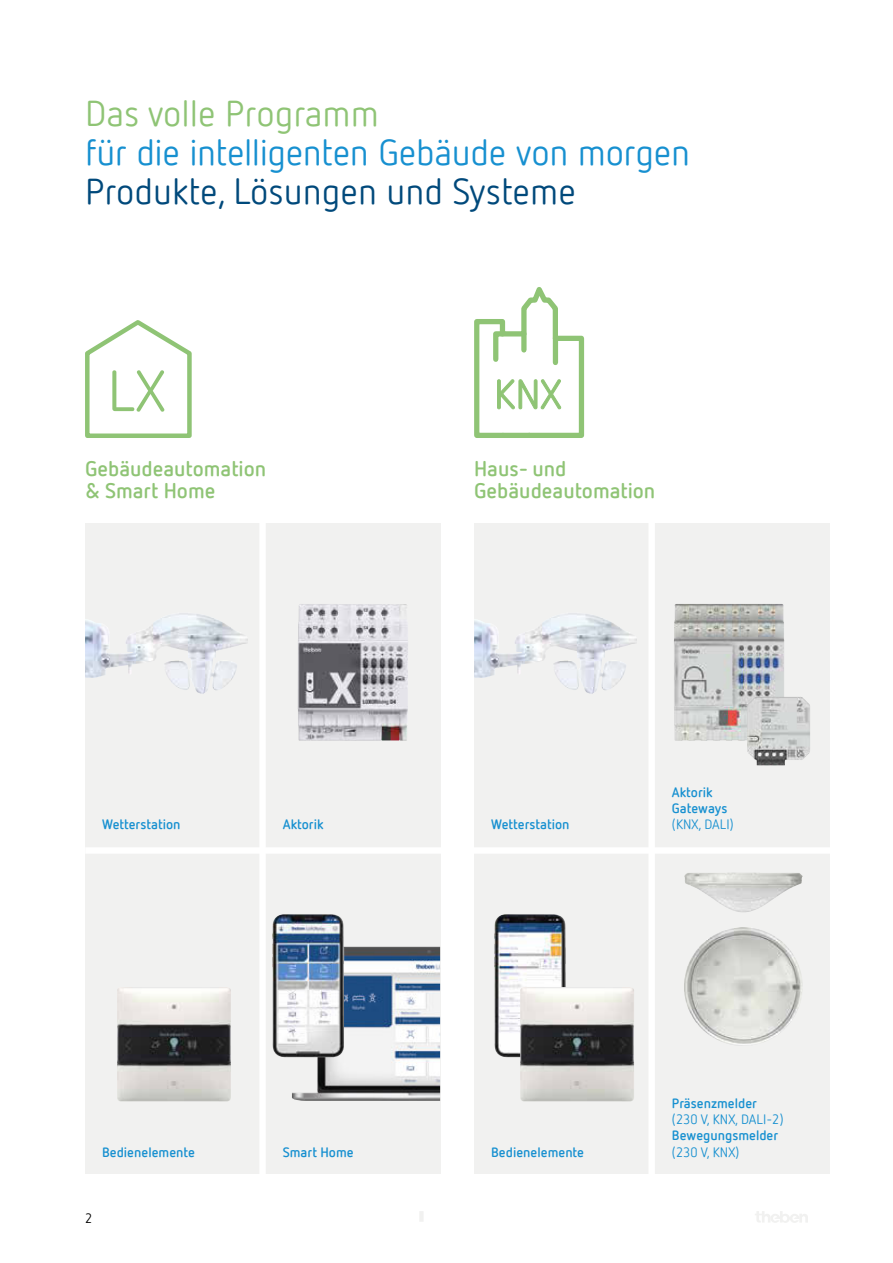
<style>
.page{position:relative;width:893px;height:1263px;background:#fff}
.page>*{position:absolute;margin:0;border:0;box-sizing:border-box;transform-origin:0 0}
.t1{font:57.45px "Netto Offc Pro";color:#8fc475}
.t2{font:36px "Netto Offc Pro";letter-spacing:-.01em;color:#1790d0}
.t3{font:36px "Netto Offc Pro";color:#00497b}
.t4{font:36px "Netto Offc Pro";color:#8fc475}
.t5{font:700 21px/22.5px "Netto Offc Pro";color:#8fc475}
.t6{font:700 13.5px/16.2px "Netto Offc Pro";color:#1790d0}
.t7{font:13.5px "Netto Offc Pro";color:#1790d0}
.t8{font:13.5px "Netto Offc Pro";color:#000}
</style>
<div class="page">
<svg style="left:755px;top:1211px;width:53px;height:12px"></svg>
<div style="left:419px;top:1211px;width:5px;height:11px;background:#f1f1f0"></div>
<div style="left:474px;top:523px;width:355px;height:651px;background:#f1f1f0"></div>
<div style="left:85px;top:523px;width:355px;height:651px;background:#f1f1f0"></div>
<img style="left:292px;top:946px;width:148px;height:155px">
<img style="left:494px;top:914px;width:72px;height:144px">
<img style="left:272px;top:914px;width:73px;height:144px">
<img style="left:520px;top:987px;width:114px;height:114px">
<img style="left:117px;top:987px;width:114px;height:114px">
<svg style="left:85px;top:320px;width:107px;height:118px"></svg>
<svg style="left:474px;top:287px;width:111px;height:151px"></svg>
<img style="left:298px;top:604px;width:110px;height:137px">
<img style="left:474px;top:613px;width:163px;height:81px">
<img style="left:85px;top:613px;width:163px;height:81px">
<img style="left:674px;top:604px;width:110px;height:137px">
<img style="left:747px;top:697px;width:63px;height:68px">
<div style="left:259px;top:510px;width:7px;height:674px;background:#fff"></div>
<div style="left:85px;top:847px;width:808px;height:7px;background:#fff"></div>
<div style="left:648px;top:513px;width:7px;height:673px;background:#fff"></div>
<img style="left:684px;top:873px;width:119px;height:172px">
<h2 class="t4" style="left:85px;top:94px;width:295px">Das volle Programm</h2>
<h2 class="t2" style="left:85px;top:133px;width:606px">für die intelligenten Gebäude von morgen</h2>
<h2 class="t3" style="left:85px;top:172px;width:492px">Produkte, Lösungen und Systeme</h2>
<h1 class="t1" style="left:107px;top:360px;width:59px">LX</h1>
<h3 class="t5" style="left:85px;top:458px;width:183px">Gebäudeautomation &amp; Smart Home</h3>
<h3 class="t5" style="left:474px;top:458px;width:183px">Haus- und<br>Gebäudeautomation</h3>
<p class="t6" style="left:672px;top:785px;width:57px">Aktorik<br>Gateways</p>
<p class="t6" style="left:102px;top:817px;width:80px">Wetterstation</p>
<p class="t6" style="left:283px;top:817px;width:42px">Aktorik</p>
<p class="t6" style="left:491px;top:817px;width:80px">Wetterstation</p>
<p class="t7" style="left:672px;top:817px;width:63px">(KNX, DALI)</p>
<p class="t6" style="left:672px;top:1096px;width:87px">Präsenzmelder</p>
<p class="t7" style="left:672px;top:1112px;width:113px">(230 V, KNX, DALI-2)</p>
<p class="t6" style="left:672px;top:1128px;width:108px">Bewegungsmelder</p>
<p class="t6" style="left:102px;top:1145px;width:94px">Bedienelemente</p>
<p class="t7" style="left:672px;top:1145px;width:69px">(230 V, KNX)</p>
<p class="t6" style="left:283px;top:1145px;width:72px">Smart Home</p>
<p class="t6" style="left:491px;top:1145px;width:94px">Bedienelemente</p>
<p class="t8" style="left:85px;top:1211px;width:9px">2</p>
</div>
